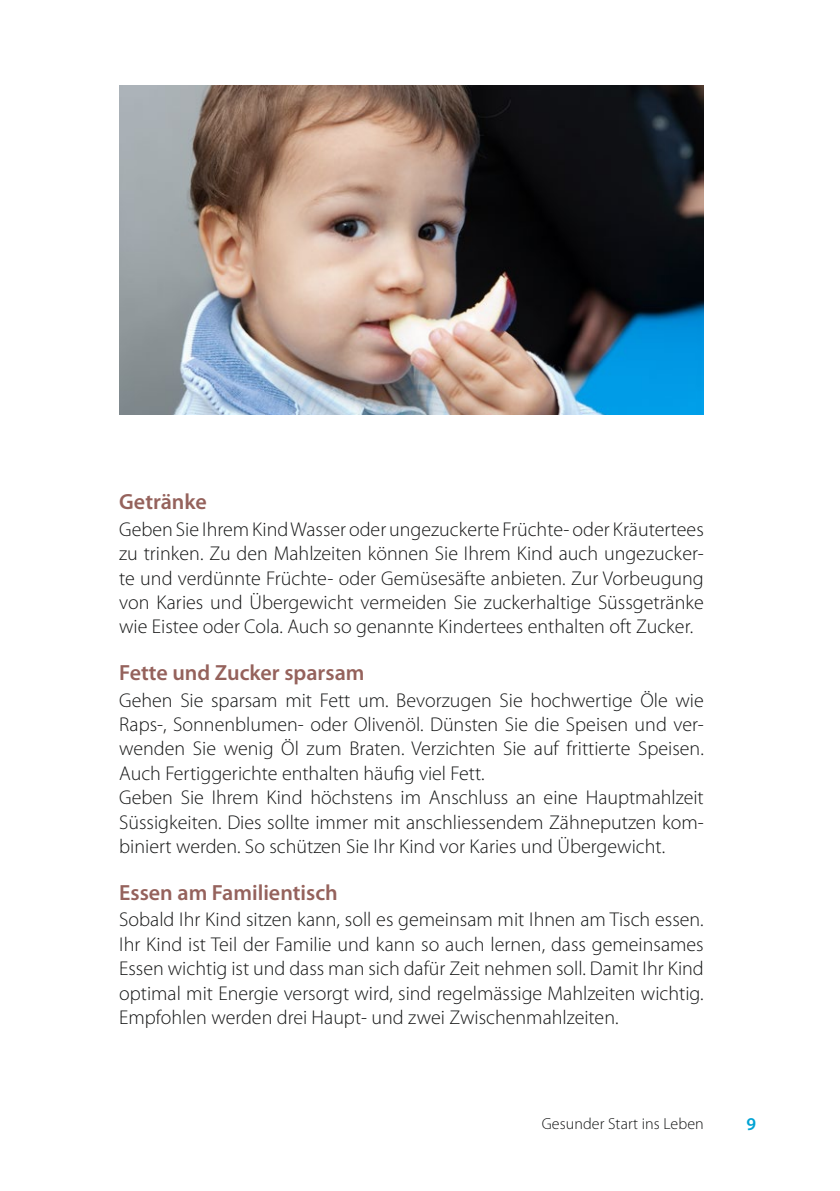
<style>
.page{position:relative;width:840px;height:1191px;background:#fff}
.page>*{position:absolute;margin:0;border:0;box-sizing:border-box;transform-origin:0 0}
.t1{font:600 22px "Myriad Pro";color:#95625c}
.t2{font:300 20px/24.4px "Myriad Pro";color:#151616;text-align:justify}
.t3{font:600 18px "Myriad Pro";color:#00a3d4}
.t4{font:300 16px "Myriad Pro";letter-spacing:.005em;color:#151616}
</style>
<div class="page">
<img style="left:119px;top:85px;width:584px;height:329px">
<p class="t1" style="left:119px;top:488px;width:89px">Getränke</p>
<p class="t2" style="left:119px;top:517px;width:585px">Geben Sie Ihrem Kind Wasser oder ungezuckerte Früchte- oder Kräutertees zu trinken. Zu den Mahlzeiten können Sie Ihrem Kind auch ungezucker&shy;te und verdünnte Früchte- oder Gemüsesäfte anbieten. Zur Vorbeugung von Karies und Übergewicht vermeiden Sie zuckerhaltige Süssgetränke wie Eistee oder Cola. Auch so genannte Kindertees enthalten oft Zucker.</p>
<p class="t1" style="left:119px;top:659px;width:247px">Fette und Zucker sparsam</p>
<p class="t2" style="left:119px;top:688px;width:585px;text-align:left">Gehen Sie sparsam mit Fett um. Bevorzugen Sie hochwertige Öle wie Raps-, Sonnenblumen- oder Olivenöl. Dünsten Sie die Speisen und ver&shy;wenden Sie wenig Öl zum Braten. Verzichten Sie auf frittierte Speisen.<br>Auch Fertiggerichte enthalten häufig viel Fett.<br>Geben Sie Ihrem Kind höchstens im Anschluss an eine Hauptmahlzeit Süssigkeiten. Dies sollte immer mit anschliessendem Zähneputzen kom&shy;biniert werden. So schützen Sie Ihr Kind vor Karies und Übergewicht.</p>
<p class="t1" style="left:119px;top:878px;width:220px">Essen am Familientisch</p>
<p class="t2" style="left:119px;top:907px;width:586px">Sobald Ihr Kind sitzen kann, soll es gemeinsam mit Ihnen am Tisch essen.<br>Ihr Kind ist Teil der Familie und kann so auch lernen, dass gemeinsames Essen wichtig ist und dass man sich dafür Zeit nehmen soll. Damit Ihr Kind optimal mit Energie versorgt wird, sind regelmässige Mahlzeiten wichtig.<br>Empfohlen werden drei Haupt- und zwei Zwischenmahlzeiten.</p>
<p class="t4" style="left:541px;top:1115px;width:163px">Gesunder Start ins Leben</p>
<p class="t3" style="left:746px;top:1112px;width:11px">9</p>
</div>
